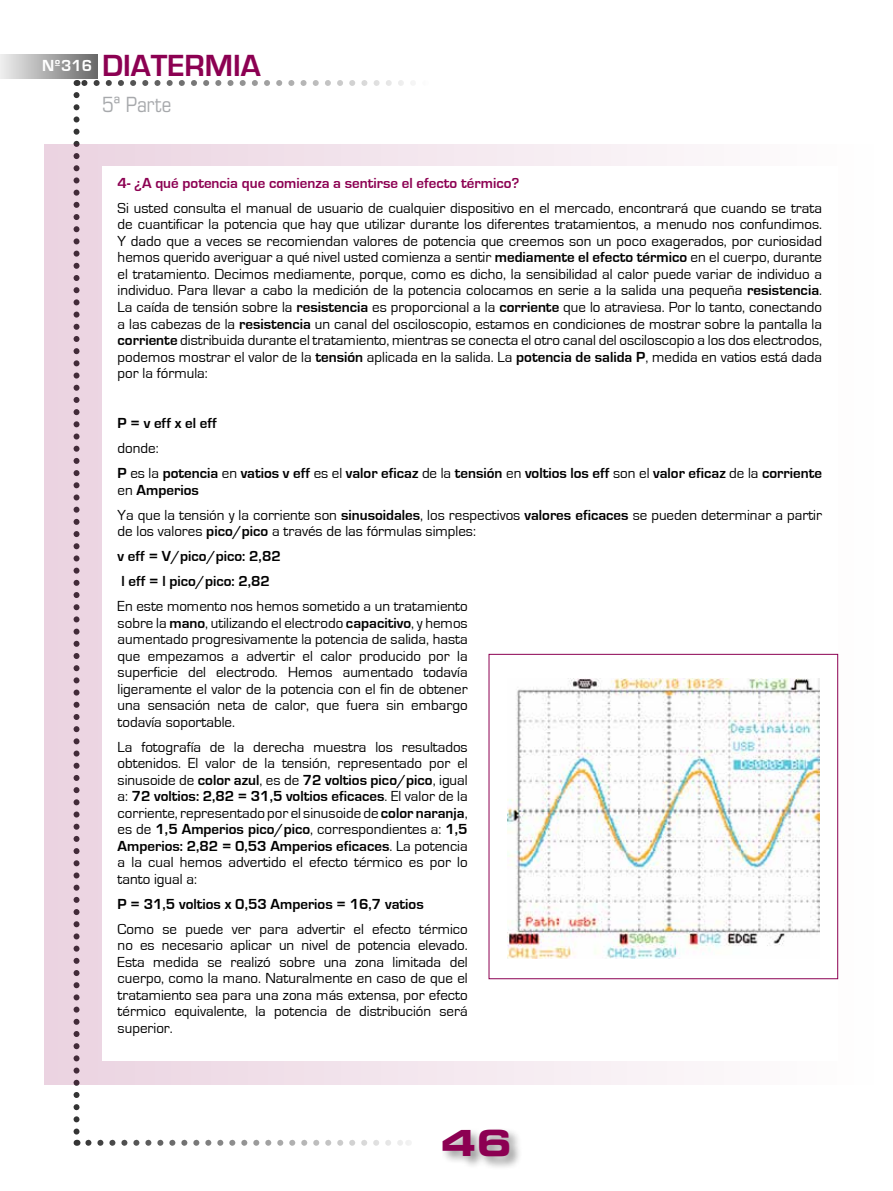
<style>
.page{position:relative;width:893px;height:1191px;background:#fff}
.page>*{position:absolute;margin:0;border:0;box-sizing:border-box;transform-origin:0 0}
.t1{font:36px "Eurostile LT Std Bold Ex 2";color:#8c0052}
.t2{font:700 31.5px "Eurostile";color:#8c0052}
.t3{font:condensed 21px "Eurostile LT Std";color:#a7a9ac}
.t4{font:700 16.5px "Eurostile";color:#fff}
.t5{font:15px/16.5px "Eurostile";color:#000;text-align:justify}
.t6{font:700 15px/25px "Eurostile";color:#000}
.t7{font:700 15px "Eurostile";color:#8c0052}
.s1{font-weight:700}
.s2{font-weight:400}
</style>
<div class="page">
<svg style="left:88px;top:1139px;width:314px;height:6px"></svg>
<svg style="left:77px;top:80px;width:335px;height:6px"></svg>
<svg style="left:74px;top:95px;width:6px;height:1050px"></svg>
<div style="left:0;top:54px;width:97px;height:24px;background:linear-gradient(to right,#efefef,#696969)"></div>
<div style="left:441px;top:1127px;width:82px;height:43px;background:#000;opacity:.4"></div>
<div style="left:44px;top:145px;width:849px;height:939px;background:linear-gradient(to right,#e9d1df,#fff)"></div>
<div style="left:102px;top:167px;width:736px;height:894px;background:#fff"></div>
<div style="left:489px;top:654px;width:349px;height:325px;background:#fff;border:1px solid #8c0052"></div>
<img style="left:508px;top:678px;width:311px;height:280px">
<p class="t4" style="left:42px;top:57px;width:52px">Nº316</p>
<h2 class="t2" style="left:102px;top:49px;width:160px">DIATERMIA</h2>
<h3 class="t3" style="left:102px;top:92px;width:71px">5ª Parte</h3>
<p class="t7" style="left:118px;top:175px;width:403px">4- ¿A qué potencia que comienza a sentirse el efecto térmico?</p>
<p class="t5" style="left:118px;top:200px;width:706px">Si usted consulta el manual de usuario de cualquier dispositivo en el mercado, encontrará que cuando se trata de cuantificar la potencia que hay que utilizar durante los diferentes tratamientos, a menudo nos confundimos.<br>Y dado que a veces se recomiendan valores de potencia que creemos son un poco exagerados, por curiosidad hemos querido averiguar a qué nivel usted comienza a sentir <span class="s1">mediamente el efecto térmico</span> en el cuerpo, durante el tratamiento. Decimos mediamente, porque, como es dicho, la sensibilidad al calor puede variar de individuo a individuo. Para llevar a cabo la medición de la potencia colocamos en serie a la salida una pequeña <span class="s1">resistencia</span>.<br>La caída de tensión sobre la <span class="s1">resistencia</span> es proporcional a la <span class="s1">corriente</span> que lo atraviesa. Por lo tanto, conectando a las cabezas de la <span class="s1">resistencia</span> un canal del osciloscopio, estamos en condiciones de mostrar sobre la pantalla la <span class="s1">corriente</span> distribuida durante el tratamiento, mientras se conecta el otro canal del osciloscopio a los dos electrodos, podemos mostrar el valor de la <span class="s1">tensión</span> aplicada en la salida. La <span class="s1">potencia de salida P</span>, medida en vatios está dada por la fórmula:</p>
<p class="t6" style="left:118px;top:411px;width:101px">P = v eff x el eff</p>
<p class="t6" style="left:118px;top:436px;width:706px"><span class="s2">donde:<br></span>P <span class="s2">es la</span> potencia <span class="s2">en</span> vatios v eff <span class="s2">es el</span> valor eficaz <span class="s2">de la</span> tensión <span class="s2">en</span> voltios los eff <span class="s2">son el</span> valor eficaz <span class="s2">de la</span> corriente</p>
<p class="t5" style="left:118px;top:477px;width:706px;line-height:25px">en <span class="s1">Amperios<br></span>Ya que la tensión y la corriente son <span class="s1">sinusoidales</span>, los respectivos <span class="s1">valores eficaces</span> se pueden determinar a partir</p>
<p class="t6" style="left:118px;top:519px;width:360px"><span class="s2">de los valores</span> pico/pico <span class="s2">a través de las fórmulas simples: </span>v eff = V/pico/pico: 2,82<br>l eff = l pico/pico: 2,82</p>
<p class="t5" style="left:118px;top:598px;width:352px">En este momento nos hemos sometido a un tratamiento sobre la <span class="s1">mano</span>, utilizando el electrodo <span class="s1">capacitivo</span>, y hemos aumentado progresivamente la potencia de salida, hasta que empezamos a advertir el calor producido por la superficie del electrodo. Hemos aumentado todavía ligeramente el valor de la potencia con el fin de obtener una sensación neta de calor, que fuera sin embargo todavía soportable.</p>
<p class="t5" style="left:118px;top:739px;width:352px">La fotografía de la derecha muestra los resultados obtenidos. El valor de la tensión, representado por el sinusoide de <span class="s1">color azul</span>, es de <span class="s1">72 voltios pico/pico</span>, igual a: <span class="s1">72 voltios: 2,82 = 31,5 voltios eficaces</span>. El valor de la corriente, representado por el sinusoide de <span class="s1">color naranja</span>, es de <span class="s1">1,5 Amperios pico/pico</span>, correspondientes a: <span class="s1">1,5<br>Amperios: 2,82 = 0,53 Amperios eficaces</span>. La potencia a la cual hemos advertido el efecto térmico es por lo tanto igual a:</p>
<p class="t6" style="left:118px;top:891px;width:308px">P = 31,5 voltios x 0,53 Amperios = 16,7 vatios</p>
<p class="t5" style="left:118px;top:921px;width:352px">Como se puede ver para advertir el efecto térmico no es necesario aplicar un nivel de potencia elevado.<br>Esta medida se realizó sobre una zona limitada del cuerpo, como la mano. Naturalmente en caso de que el tratamiento sea para una zona más extensa, por efecto térmico equivalente, la potencia de distribución será superior.</p>
<h1 class="t1" style="left:441px;top:1117px;width:73px">46</h1>
</div>
